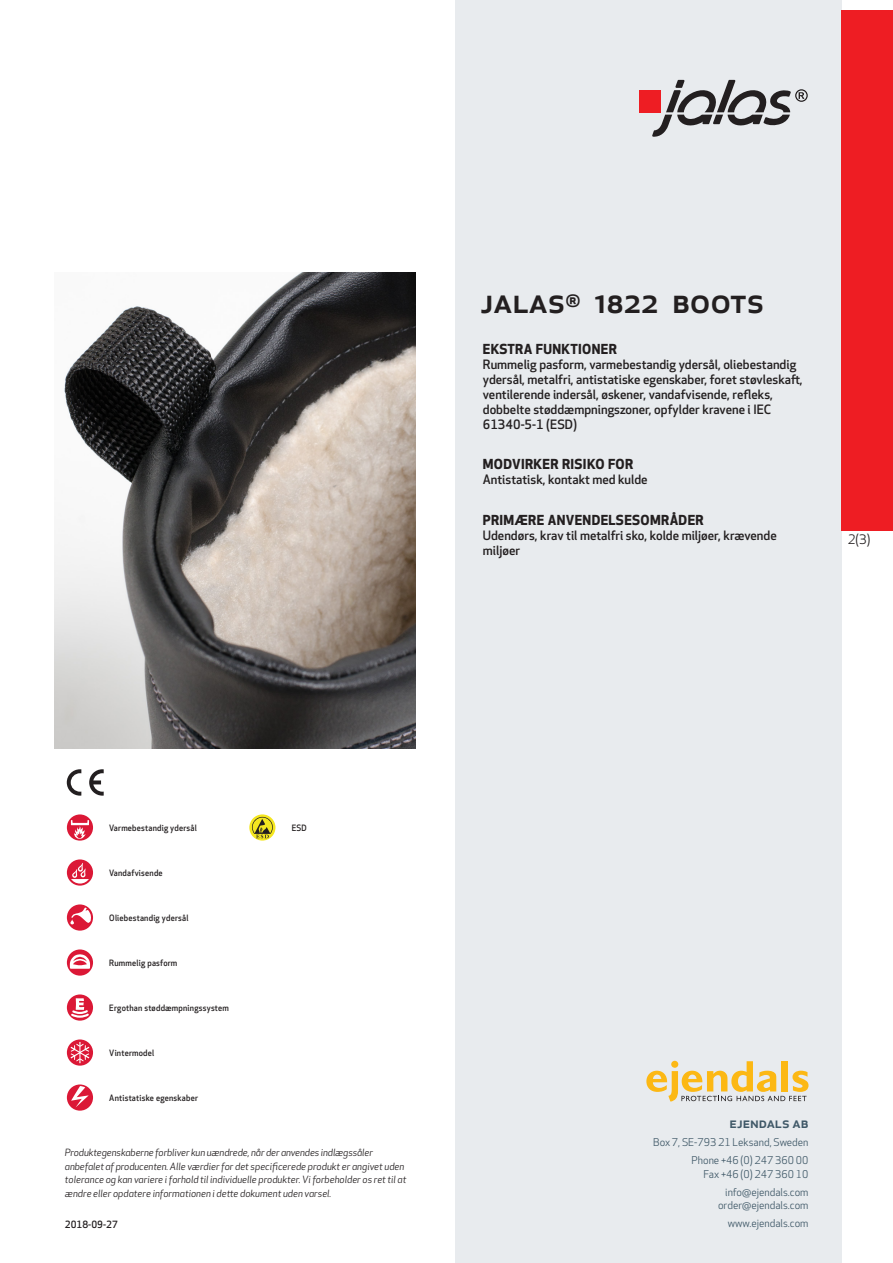
<style>
.page{position:relative;width:893px;height:1263px;background:#fff}
.page>*{position:absolute;margin:0;border:0;box-sizing:border-box;transform-origin:0 0}
.prodname{font:500 34.5px "Apex New";color:#231f20}
.t1{font:500 15px "Apex New";color:#405968}
.Funktion_body{font:700 13.5px "Apex New";letter-spacing:.025em;color:#231f20}
.t2{font:12.75px "Apex New";color:#231f20}
.Funktion_body-2{font:500 12.6px/15px "Apex New";color:#231f20}
.t3{font:10.5px/18px "Apex New";color:#405968;text-align:right}
.t4{font:italic 9.75px/13.5px "Apex New";color:#231f20}
.Sidfot_datum{font:500 9.75px "Apex New";color:#231f20}
.Artikel{font:500 8.55px "Apex New";letter-spacing:.025em;color:#231f20;scale:.95 1}
</style>
<div class="page">
<div style="left:455px;top:0;width:387px;height:1263px;background:#e8ebee"></div>
<svg style="left:646px;top:1061px;width:162px;height:40px"></svg>
<div style="left:842px;top:11px;width:51px;height:520px;background:#ee1d23"></div>
<div style="left:639px;top:90px;width:22px;height:22px;background:#ee1d23"></div>
<svg style="left:652px;top:80px;width:156px;height:57px"></svg>
<svg style="left:67px;top:814px;width:26px;height:27px"></svg>
<svg style="left:71px;top:820px;width:18px;height:19px"></svg>
<svg style="left:67px;top:859px;width:26px;height:27px"></svg>
<svg style="left:71px;top:863px;width:18px;height:20px"></svg>
<svg style="left:67px;top:904px;width:26px;height:27px"></svg>
<svg style="left:70px;top:907px;width:21px;height:17px"></svg>
<svg style="left:67px;top:949px;width:26px;height:27px"></svg>
<svg style="left:70px;top:954px;width:20px;height:15px"></svg>
<svg style="left:67px;top:994px;width:26px;height:27px"></svg>
<svg style="left:69px;top:998px;width:22px;height:21px"></svg>
<svg style="left:67px;top:1039px;width:26px;height:27px"></svg>
<svg style="left:71px;top:1042px;width:18px;height:21px"></svg>
<svg style="left:67px;top:1084px;width:26px;height:27px"></svg>
<svg style="left:71px;top:1086px;width:18px;height:21px"></svg>
<svg style="left:249px;top:814px;width:26px;height:26px"></svg>
<svg style="left:252px;top:817px;width:21px;height:21px"></svg>
<svg style="left:89px;top:769px;width:15px;height:27px"></svg>
<svg style="left:67px;top:769px;width:14px;height:27px"></svg>
<img style="left:54px;top:272px;width:361px;height:476px">
<p class="prodname" style="left:480px;top:277px;width:282px">JALAS<sup>®</sup> 1822 Boots</p>
<p class="Funktion_body" style="left:483px;top:339px;width:136px">EKSTRA FUNKTIONER</p>
<p class="Funktion_body-2" style="left:483px;top:356px;width:321px">Rummelig pasform, varmebestandig ydersål, oliebestandig ydersål, metalfri, antistatiske egenskaber, foret støvleskaft, ventilerende indersål, øskener, vandafvisende, refleks, dobbelte støddæmpningszoner, opfylder kravene i IEC 61340-5-1 (ESD)</p>
<p class="Funktion_body" style="left:483px;top:455px;width:152px">MODVIRKER RISIKO FOR</p>
<p class="Funktion_body-2" style="left:483px;top:472px;width:166px">Antistatisk, kontakt med kulde</p>
<p class="Funktion_body" style="left:483px;top:510px;width:222px">PRIMÆRE ANVENDELSESOMRÅDER</p>
<p class="Funktion_body-2" style="left:483px;top:528px;width:295px">Udendørs, krav til metalfri sko, kolde miljøer, krævende miljøer</p>
<p class="t2" style="left:848px;top:531px;width:24px">2(3)</p>
<p class="Artikel" style="left:109px;top:822px;width:94px">Varmebestandig ydersål</p>
<p class="Artikel" style="left:109px;top:867px;width:58px">Vandafvisende</p>
<p class="Artikel" style="left:109px;top:912px;width:85px">Oliebestandig ydersål</p>
<p class="Artikel" style="left:109px;top:957px;width:73px">Rummelig pasform</p>
<p class="Artikel" style="left:109px;top:1002px;width:128px">Ergothan støddæmpningssystem</p>
<p class="Artikel" style="left:109px;top:1047px;width:49px">Vintermodel</p>
<p class="Artikel" style="left:109px;top:1092px;width:95px">Antistatiske egenskaber</p>
<p class="Artikel" style="left:292px;top:822px;width:17px">ESD</p>
<p class="t4" style="left:65px;top:1146px;width:343px">Produktegenskaberne forbliver kun uændrede, når der anvendes indlægssåler anbefalet af producenten. Alle værdier for det specificerede produkt er angivet uden tolerance og kan variere i forhold til individuelle produkter. Vi forbeholder os ret til at ændre eller opdatere informationen i dette dokument uden varsel.</p>
<p class="Sidfot_datum" style="left:65px;top:1218px;width:54px">2018-09-27</p>
<p class="t1" style="left:729px;top:1113px;width:80px">ejendals ab</p>
<p class="t3" style="left:653px;top:1133px;width:157px">Box 7, SE-793 21 Leksand, Sweden<br>Phone +46 (0) 247 360 00</p>
<p class="t3" style="left:703px;top:1165px;width:107px">Fax +46 (0) 247 360 10 info@ejendals.com</p>
<p class="t3" style="left:718px;top:1196px;width:92px">order@ejendals.com</p>
<p class="t3" style="left:728px;top:1215px;width:82px">www.ejendals.com</p>
</div>
